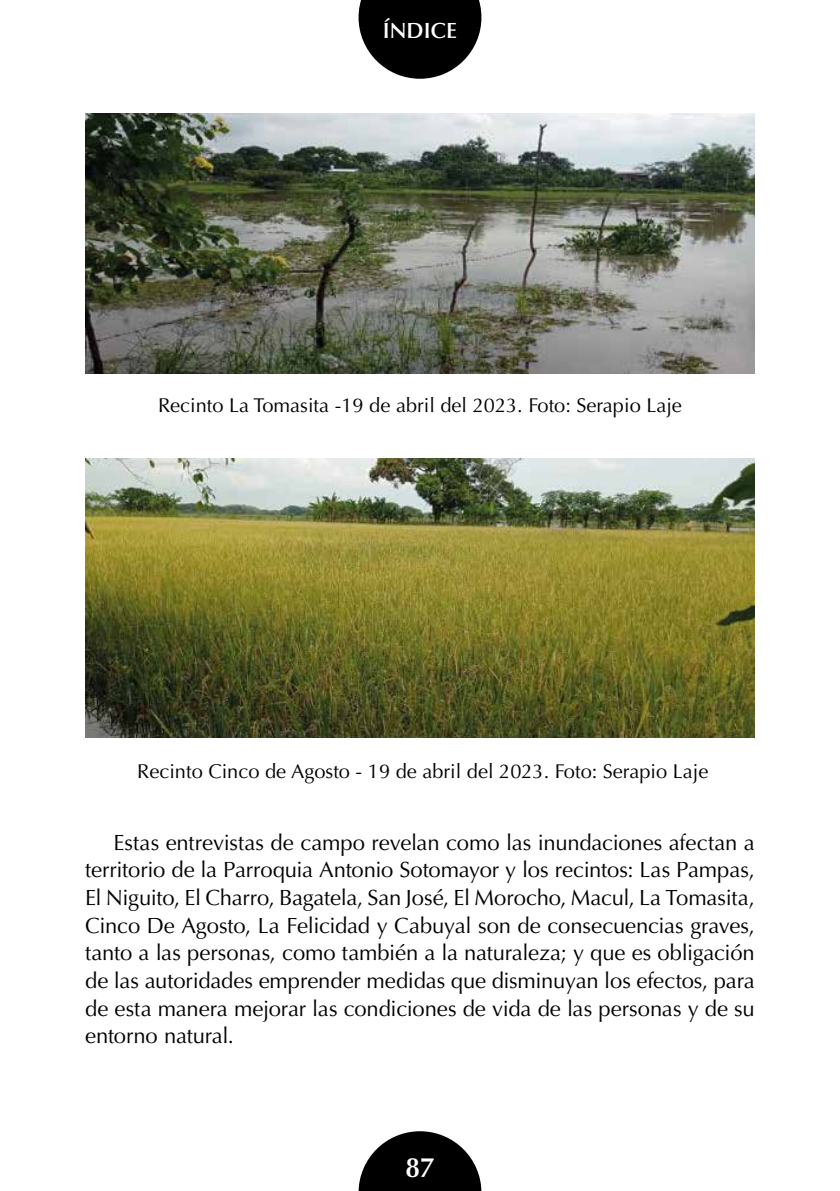
<style>
.page{position:relative;width:840px;height:1191px;background:#fff}
.page>*{position:absolute;margin:0;border:0;box-sizing:border-box;transform-origin:0 0}
.t1{font:600 28px "Optima LT Std";color:#fff}
.t2{font:22px/27.6px "Optima LT Std";letter-spacing:-.005em;color:#000;text-align:justify}
.t3{font:600 22px "Optima LT Std";color:#fff}
.t4{font:20px "Optima LT Std";color:#000}
</style>
<div class="page">
<svg style="left:358px;top:1131px;width:123px;height:60px"></svg>
<svg style="left:358px;top:0;width:123px;height:79px"></svg>
<img style="left:85px;top:113px;width:669px;height:261px">
<img style="left:85px;top:458px;width:669px;height:279px">
<p class="t3" style="left:382px;top:18px;width:76px">ÍNDICE</p>
<p class="t4" style="left:158px;top:393px;width:525px">Recinto La Tomasita -19 de abril del 2023. Foto: Serapio Laje</p>
<p class="t4" style="left:137px;top:759px;width:572px">Recinto Cinco de Agosto - 19 de abril del 2023. Foto: Serapio Laje</p>
<p class="t2" style="left:85px;top:829px;width:671px;text-indent:28px">Estas entrevistas de campo revelan como las inundaciones afectan a territorio de la Parroquia Antonio Sotomayor y los recintos: Las Pampas, El Niguito, El Charro, Bagatela, San José, El Morocho, Macul, La Tomasita, Cinco De Agosto, La Felicidad y Cabuyal son de consecuencias graves, tanto a las personas, como también a la naturaleza; y que es obligación de las autoridades emprender medidas que disminuyan los efectos, para de esta manera mejorar las condiciones de vida de las personas y de su entorno natural.</p>
<p class="t1" style="left:405px;top:1150px;width:31px">87</p>
</div>
